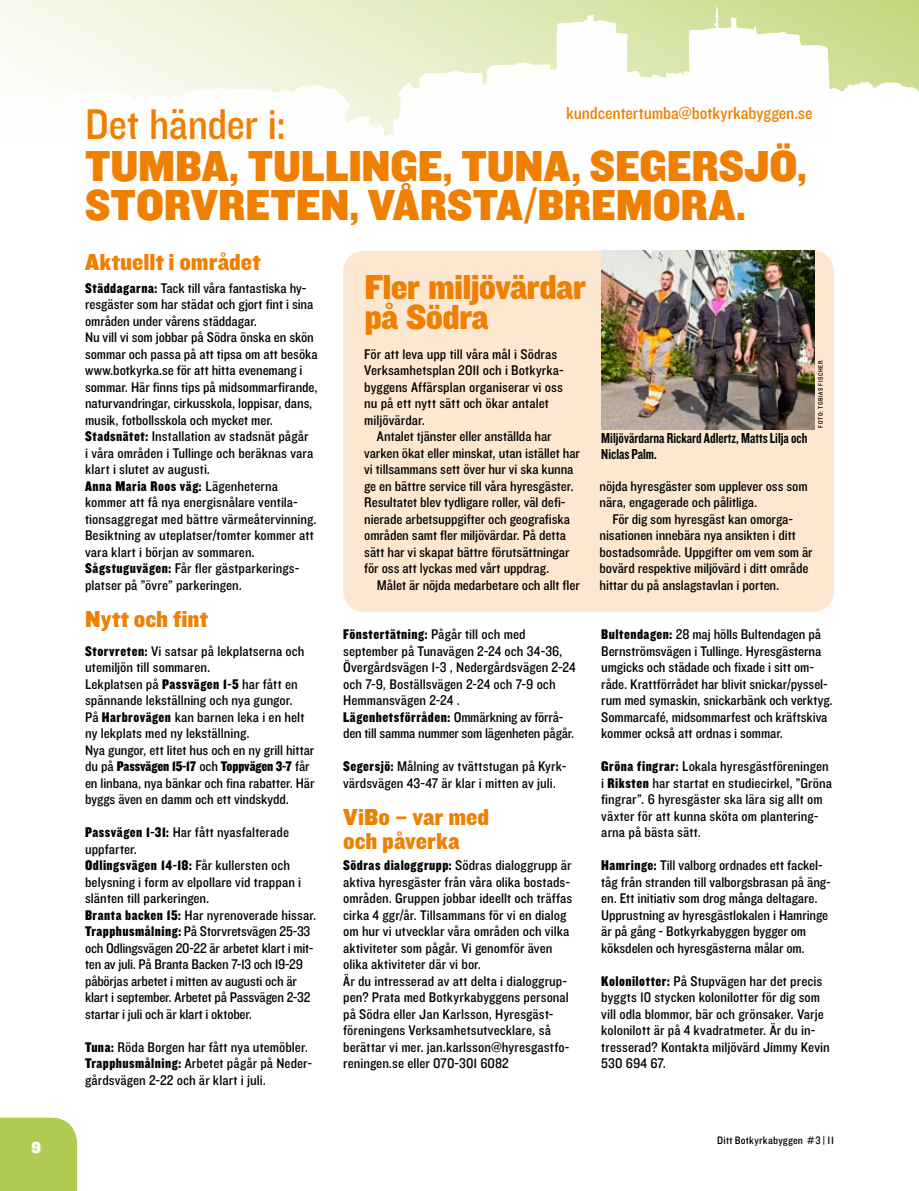
<style>
.page{position:relative;width:919px;height:1191px;background:#fff}
.page>*{position:absolute;margin:0;border:0;box-sizing:border-box;transform-origin:0 0}
.t1{font:45px/39px "Knockout HTF71 Full Middlewt";letter-spacing:-.005em;color:#ee7f00}
.t2{font:44.55px "Knockout HTF30 Junior Welterwt";letter-spacing:-.015em;color:#ee7f00}
.t3{font:36px/30px "Knockout HTF71 Full Middlewt";letter-spacing:-.02em;color:#ee7f00}
.t4{font:24px/24px "Knockout HTF71 Full Middlewt";letter-spacing:.005em;color:#ee7f00}
.t5{font:18px "Knockout HTF30 Junior Welterwt";letter-spacing:-.005em;color:#ee7f00}
.t6{font:16.5px "Knockout HTF91 Ultmt Middlewt";color:#fff}
.t7{font:15px/16.5px "Knockout HTF49 Liteweight";color:#000}
.t8{font:14.55px/16.5px "Knockout HTF30 Junior Welterwt";color:#000}
.t9{font:14.55px "Knockout HTF70 Full Welterwt";letter-spacing:.03em;color:#000}
.t10{font:14.55px "Knockout HTF30 Junior Welterwt";letter-spacing:-.02em;color:#000}
.t11{font:14.55px "Knockout HTF70 Full Welterwt";letter-spacing:-.01em;color:#000}
.t12{font:11.25px "Knockout HTF30 Junior Welterwt";letter-spacing:.02em;color:#000}
.t13{font:6.75px "Knockout HTF30 Junior Welterwt";color:#000}
.s1{font-family:"Knockout HTF70 Full Welterwt"}
.s2{font-family:"Knockout HTF30 Junior Welterwt"}
</style>
<div class="page">
<div style="left:0;top:0;width:918px;height:139px;background:linear-gradient(to right,#f9fbf2,#c4d87e)"></div>
<div style="left:0;top:1117px;width:77px;height:74px;background:#b0cb52"></div>
<div style="left:343px;top:251px;width:490px;height:361px;background:#fde7d0;border-radius:21px"></div>
<svg style="left:0;top:6px;width:918px;height:133px"></svg>
<img style="left:601px;top:251px;width:213px;height:178px">
<p class="t6" style="left:31px;top:1137px;width:11px">9</p>
<h2 class="t2" style="left:85px;top:100px;width:202px">Det händer i:</h2>
<p class="t5" style="left:566px;top:104px;width:248px">kundcentertumba@botkyrkabyggen.se</p>
<h1 class="t1" style="left:85px;top:148px;width:723px;text-indent:486px">, Segersjö,<br>Storvreten, Vårsta/Bremora.</h1>
<h1 class="t1" style="left:85px;top:148px;width:430px">Tumba, Tullinge, Tuna</h1>
<h3 class="t4" style="left:85px;top:250px;width:177px">Aktuellt i området</h3>
<p class="t8" style="left:85px;top:280px;width:234px"><span class="s1">Städdagarna:</span> Tack till våra fantastiska hy&shy;resgäster som har städat och gjort fint i sina områden under vårens städdagar.<br>Nu vill vi som jobbar på Södra önska en skön sommar och passa på att tipsa om att besöka www.botkyrka.se för att hitta evenemang i sommar. Här finns tips på midsommarfirande, naturvandringar, cirkusskola, loppisar, dans, musik, fotbollsskola och mycket mer.<br><span class="s1">Stadsnätet:</span> Installation av stadsnät pågår<br>i våra områden i Tullinge och beräknas vara klart i slutet av augusti.</p>
<p class="t9" style="left:85px;top:478px;width:194px">Anna Maria Roos väg: <span class="s2">Lägenheterna</span></p>
<p class="t8" style="left:85px;top:494px;width:233px">kommer att få nya energisnålare ventila&shy;tionsaggregat med bättre värmeåtervinning.<br>Besiktning av uteplatser/tomter kommer att vara klart i början av sommaren.<br><span class="s1">Sågstuguvägen:</span> Får fler gästparkerings&shy;platser på ”övre” parkeringen.</p>
<h3 class="t4" style="left:85px;top:608px;width:124px">Nytt och fint</h3>
<p class="t8" style="left:85px;top:643px;width:231px"><span class="s1">Storvreten:</span> Vi satsar på lekplatserna och utemiljön till sommaren.<br>Lekplatsen på <span class="s1">Passvägen 1-5</span> har fått en spännande lekställning och nya gungor.<br>På <span class="s1">Harbrovägen</span> kan barnen leka i en helt ny lekplats med ny lekställning.<br>Nya gungor, ett litet hus och en ny grill hittar</p>
<p class="t11" style="left:85px;top:758px;width:226px"><span class="s2">du på</span> Passvägen 15-17 <span class="s2">och</span> Toppvägen 3-7 <span class="s2">får</span></p>
<p class="t8" style="left:85px;top:775px;width:231px">en linbana, nya bänkar och fina rabatter. Här byggs även en damm och ett vindskydd.</p>
<p class="t8" style="left:85px;top:824px;width:205px"><span class="s1">Passvägen 1-31:</span> Har fått nyasfalterade uppfarter.</p>
<p class="t9" style="left:85px;top:857px;width:207px">Odlingsvägen 14-18: <span class="s2">Får kullersten och</span></p>
<p class="t8" style="left:85px;top:874px;width:233px">belysning i form av elpollare vid trappan i slänten till parkeringen.<br><span class="s1">Branta backen 15:</span> Har nyrenoverade hissar.<br><span class="s1">Trapphusmålning:</span> På Storvretsvägen 25-33 och Odlingsvägen 20-22 är arbetet klart i mit&shy;ten av juli. På Branta Backen 7-13 och 19-29 påbörjas arbetet i mitten av augusti och är klart i september. Arbetet på Passvägen 2-32 startar i juli och är klart i oktober.</p>
<p class="t8" style="left:85px;top:1039px;width:228px"><span class="s1">Tuna:</span> Röda Borgen har fått nya utemöbler.<br><span class="s1">Trapphusmålning:</span> Arbetet pågår på Neder&shy;gårdsvägen 2-22 och är klart i juli.</p>
<h3 class="t3" style="left:364px;top:273px;width:223px">Fler miljövärdar på Södra</h3>
<p class="t8" style="left:364px;top:346px;width:201px">För att leva upp till våra mål i Södras<br>Verksamhetsplan 2011 och i Botkyrka&shy;byggens Affärsplan organiserar vi oss nu på ett nytt sätt och ökar antalet miljövärdar.</p>
<p class="t8" style="left:364px;top:428px;width:217px;text-indent:13px">Antalet tjänster eller anställda har varken ökat eller minskat, utan istället har vi tillsammans sett över hur vi ska kunna ge en bättre service till våra hyresgäster.<br>Resultatet blev tydligare roller, väl defi&shy;nierade arbetsuppgifter och geografiska områden samt fler miljövärdar. På detta sätt har vi skapat bättre förutsättningar för oss att lyckas med vårt uppdrag.</p>
<p class="t8" style="left:377px;top:577px;width:204px">Målet är nöjda medarbetare och allt fler</p>
<p class="t9" style="left:343px;top:626px;width:184px">Fönstertätning: <span class="s2">Pågår till och med</span></p>
<p class="t8" style="left:343px;top:643px;width:234px">september på Tunavägen 2-24 och 34-36, Övergårdsvägen 1-3 , Nedergårdsvägen 2-24 och 7-9, Boställsvägen 2-24 och 7-9 och Hemmansvägen 2-24 .</p>
<p class="t9" style="left:343px;top:709px;width:222px">Lägenhetsförråden: <span class="s2">Ommärkning av förrå-</span></p>
<p class="t10" style="left:343px;top:725px;width:233px">den till samma nummer som lägenheten pågår.</p>
<p class="t8" style="left:343px;top:758px;width:225px"><span class="s1">Segersjö:</span> Målning av tvättstugan på Kyrk&shy;värdsvägen 43-47 är klar i mitten av juli.</p>
<h3 class="t4" style="left:343px;top:806px;width:147px">ViBo – var med och påverka</h3>
<p class="t8" style="left:343px;top:857px;width:231px"><span class="s1">Södras dialoggrupp:</span> Södras dialoggrupp är aktiva hyresgäster från våra olika bostads&shy;områden. Gruppen jobbar ideellt och träffas cirka 4 ggr/år. Tillsammans för vi en dialog om hur vi utvecklar våra områden och vilka aktiviteter som pågår. Vi genomför även olika aktiviteter där vi bor.<br>Är du intresserad av att delta i dialoggrup&shy;pen? Prata med Botkyrkabyggens personal på Södra eller Jan Karlsson, Hyresgäst&shy;föreningens Verksamhetsutvecklare, så berättar vi mer. jan.karlsson@hyresgastfo&shy;reningen.se eller 070-301 6082</p>
<p class="t7" style="left:601px;top:430px;width:207px">Miljövärdarna Rickard Adlertz, Matts Lilja och<br>Niclas Palm.</p>
<p class="t13" style="left:816px;top:428px;width:69px;rotate:-90deg">Foto: tobias fischer</p>
<p class="t8" style="left:599px;top:478px;width:209px">nöjda hyresgäster som upplever oss som nära, engagerade och pålitliga.</p>
<p class="t8" style="left:599px;top:511px;width:215px;text-indent:13px">För dig som hyresgäst kan omorga&shy;nisationen innebära nya ansikten i ditt bostadsområde. Uppgifter om vem som är bovärd respektive miljövärd i ditt område hittar du på anslagstavlan i porten.</p>
<p class="t8" style="left:601px;top:626px;width:233px"><span class="s1">Bultendagen:</span> 28 maj hölls Bultendagen på Bernströmsvägen i Tullinge. Hyresgästerna umgicks och städade och fixade i sitt om&shy;råde. Krattförrådet har blivit snickar/pyssel&shy;rum med symaskin, snickarbänk och verktyg.<br>Sommarcafé, midsommarfest och kräftskiva kommer också att ordnas i sommar.</p>
<p class="t8" style="left:601px;top:758px;width:232px"><span class="s1">Gröna fingrar:</span> Lokala hyresgästföreningen i <span class="s1">Riksten</span> har startat en studiecirkel, ”Gröna fingrar”. 6 hyresgäster ska lära sig allt om växter för att kunna sköta om plantering&shy;arna på bästa sätt.</p>
<p class="t8" style="left:601px;top:857px;width:231px"><span class="s1">Hamringe:</span> Till valborg ordnades ett fackel&shy;tåg från stranden till valborgsbrasan på äng&shy;en. Ett initiativ som drog många deltagare.<br>Upprustning av hyresgästlokalen i Hamringe är på gång - Botkyrkabyggen bygger om köksdelen och hyresgästerna målar om.</p>
<p class="t8" style="left:601px;top:973px;width:230px"><span class="s1">Kolonilotter:</span> På Stupvägen har det precis byggts 10 stycken kolonilotter för dig som vill odla blommor, bär och grönsaker. Varje kolonilott är på 4 kvadratmeter. Är du in&shy;tresserad? Kontakta miljövärd Jimmy Kevin 530 694 67.</p>
<p class="t12" style="left:717px;top:1134px;width:118px">Ditt Botkyrkabyggen #3 | 11</p>
</div>
